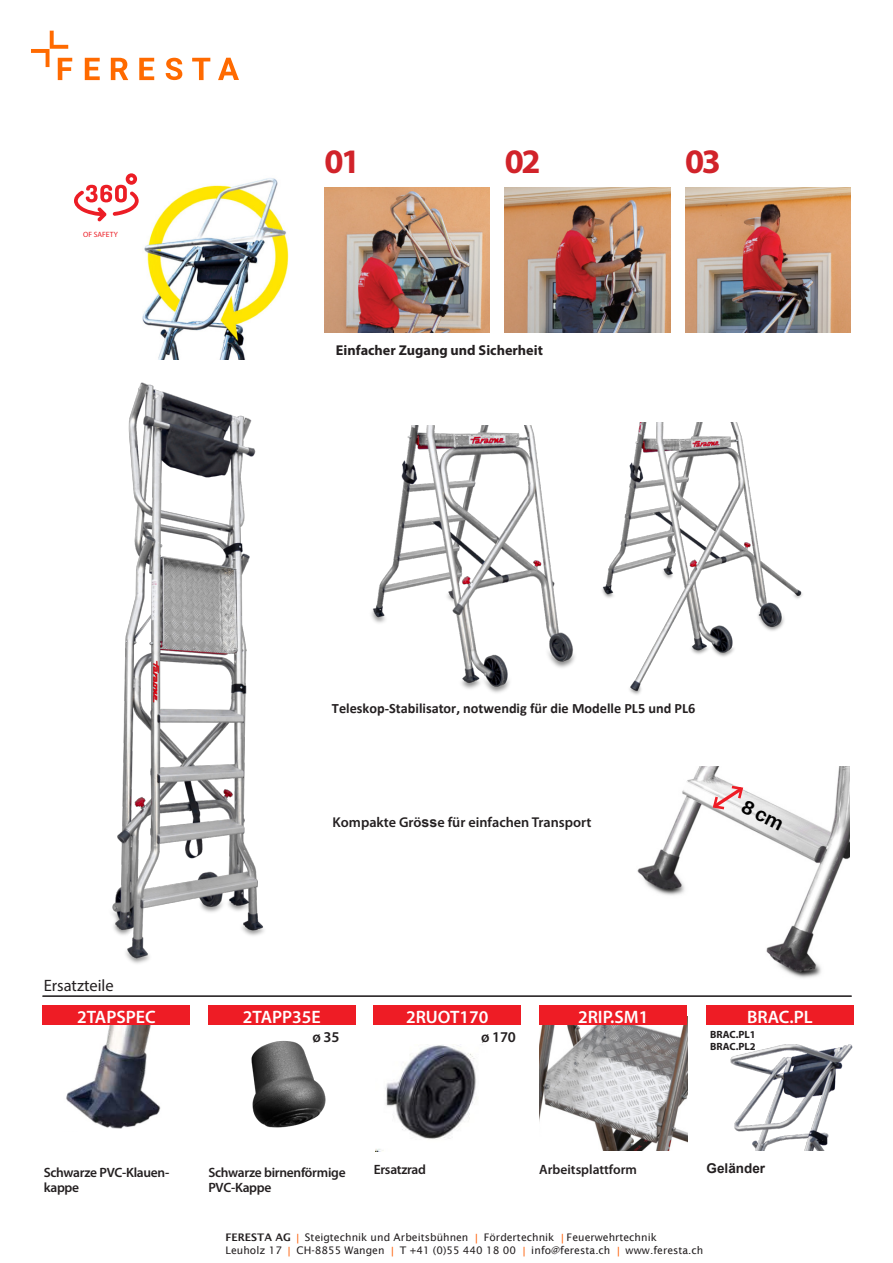
<style>
.page{position:relative;width:893px;height:1263px;background:#fff}
.page>*{position:absolute;margin:0;border:0;box-sizing:border-box;transform-origin:0 0}
.t1{font:700 34.5px "Myriad Pro";color:#d1232a}
.t2{font:600 18px "Myriad Pro";color:#fff}
.t3{font:16.5px "Myriad Pro";color:#242021}
.t4{font:600 15px "Myriad Pro";color:#231f20}
.t5{font:700 14.25px "Calibri";color:#242021}
.t6{font:600 14.25px "Myriad Pro";color:#242021}
.t7{font:700 14.25px "Myriad Pro";color:#242021}
.t8{font:600 13.5px/15px "Myriad Pro";letter-spacing:-.02em;color:#242021}
.t9{font:600 13.5px "Myriad Pro";color:#242021}
.t10{font:700 13.5px "Arial";color:#242021}
.t11{font:10.5px/12.6px "Lucida Sans";letter-spacing:.005em;color:#231f20}
.t12{font:700 10.5px "Myriad Pro";color:#231f20}
.t13{font:7.65px "Myriad Pro";color:#ec1d25}
.s1{font-family:"Arial";font-weight:700}
.s2{font-weight:600}
.s3{font-family:"Gill Sans";color:#fe5b00}
</style>
<div class="page">
<img style="left:539px;top:1025px;width:148px;height:126px">
<img style="left:685px;top:188px;width:165px;height:145px">
<img style="left:505px;top:188px;width:165px;height:145px">
<img style="left:325px;top:188px;width:165px;height:145px">
<img style="left:66px;top:1025px;width:95px;height:104px">
<img style="left:602px;top:423px;width:201px;height:272px">
<img style="left:371px;top:425px;width:204px;height:268px">
<img style="left:142px;top:178px;width:147px;height:181px">
<svg style="left:74px;top:173px;width:65px;height:48px"></svg>
<div style="left:43px;top:1005px;width:147px;height:20px;background:#ee1c25"></div>
<div style="left:208px;top:1005px;width:148px;height:20px;background:#ee1c25"></div>
<div style="left:373px;top:1005px;width:148px;height:20px;background:#ee1c25"></div>
<div style="left:539px;top:1005px;width:148px;height:20px;background:#ee1c25"></div>
<div style="left:706px;top:1005px;width:148px;height:20px;background:#ee1c25"></div>
<hr style="left:43px;top:995px;width:809px;height:2px;background:#231f20">
<img style="left:112px;top:382px;width:152px;height:582px">
<img style="left:637px;top:766px;width:213px;height:212px">
<img style="left:730px;top:1044px;width:123px;height:107px">
<img style="left:251px;top:1040px;width:75px;height:88px">
<img style="left:375px;top:1044px;width:101px;height:107px">
<svg style="left:85px;top:58px;width:15px;height:22px"></svg>
<svg style="left:111px;top:58px;width:17px;height:22px"></svg>
<svg style="left:139px;top:58px;width:15px;height:22px"></svg>
<svg style="left:166px;top:58px;width:16px;height:22px"></svg>
<svg style="left:192px;top:58px;width:18px;height:22px"></svg>
<svg style="left:218px;top:58px;width:21px;height:22px"></svg>
<svg style="left:31px;top:31px;width:41px;height:49px"></svg>
<svg style="left:710px;top:784px;width:73px;height:46px"></svg>
<p class="t13" style="left:83px;top:230px;width:36px">OF SAFETY</p>
<p class="t3" style="left:44px;top:976px;width:72px">Ersatzteile</p>
<p class="t1" style="left:325px;top:138px;width:37px">01</p>
<p class="t1" style="left:505px;top:138px;width:37px">02</p>
<p class="t1" style="left:685px;top:139px;width:37px">03</p>
<p class="t7" style="left:336px;top:341px;width:209px">Einfacher Zugang und Sicherheit</p>
<p class="t5" style="left:332px;top:702px;width:365px">Teleskop-Stabilisator, notwendig für die Modelle PL5 und PL6</p>
<p class="t6" style="left:333px;top:813px;width:261px">Kompakte Grö<span class="s1">ss</span>e für einfachen Transport</p>
<p class="t2" style="left:77px;top:1006px;width:80px">2TAPSPEC</p>
<p class="t2" style="left:243px;top:1006px;width:79px">2TAPP35E</p>
<p class="t2" style="left:406px;top:1006px;width:84px">2RUOT170</p>
<p class="t2" style="left:578px;top:1006px;width:72px">2RIP.SM1</p>
<p class="t2" style="left:747px;top:1006px;width:67px">BRAC.PL</p>
<p class="t4" style="left:313px;top:1027px;width:28px">ø 35</p>
<p class="t4" style="left:481px;top:1027px;width:36px">ø 170</p>
<p class="t12" style="left:710px;top:1028px;width:47px">BRAC.PL1</p>
<p class="t12" style="left:710px;top:1040px;width:47px">BRAC.PL2</p>
<p class="t8" style="left:44px;top:1164px;width:127px">Schwarze PVC-Klauen&shy;kappe</p>
<p class="t8" style="left:208px;top:1164px;width:139px">Schwarze birnenförmige<br>PVC-Kappe</p>
<p class="t8" style="left:374px;top:1161px;width:54px">Ersatzrad</p>
<p class="t9" style="left:539px;top:1161px;width:99px">Arbeitsplattform</p>
<p class="t10" style="left:707px;top:1161px;width:60px">Geländer</p>
<p class="t11" style="left:226px;top:1231px;width:479px"><span class="s2">FERESTA AG</span> <span class="s3">|</span> Steigtechnik und Arbeitsbühnen <span class="s3">|</span> Fördertechnik <span class="s3">|</span> Feuerwehrtechnik<br>Leuholz 17 <span class="s3">|</span> CH-8855 Wangen <span class="s3">|</span> T +41 (0)55 440 18 00 <span class="s3">|</span> info@feresta.ch <span class="s3">|</span> www.feresta.ch</p>
</div>
